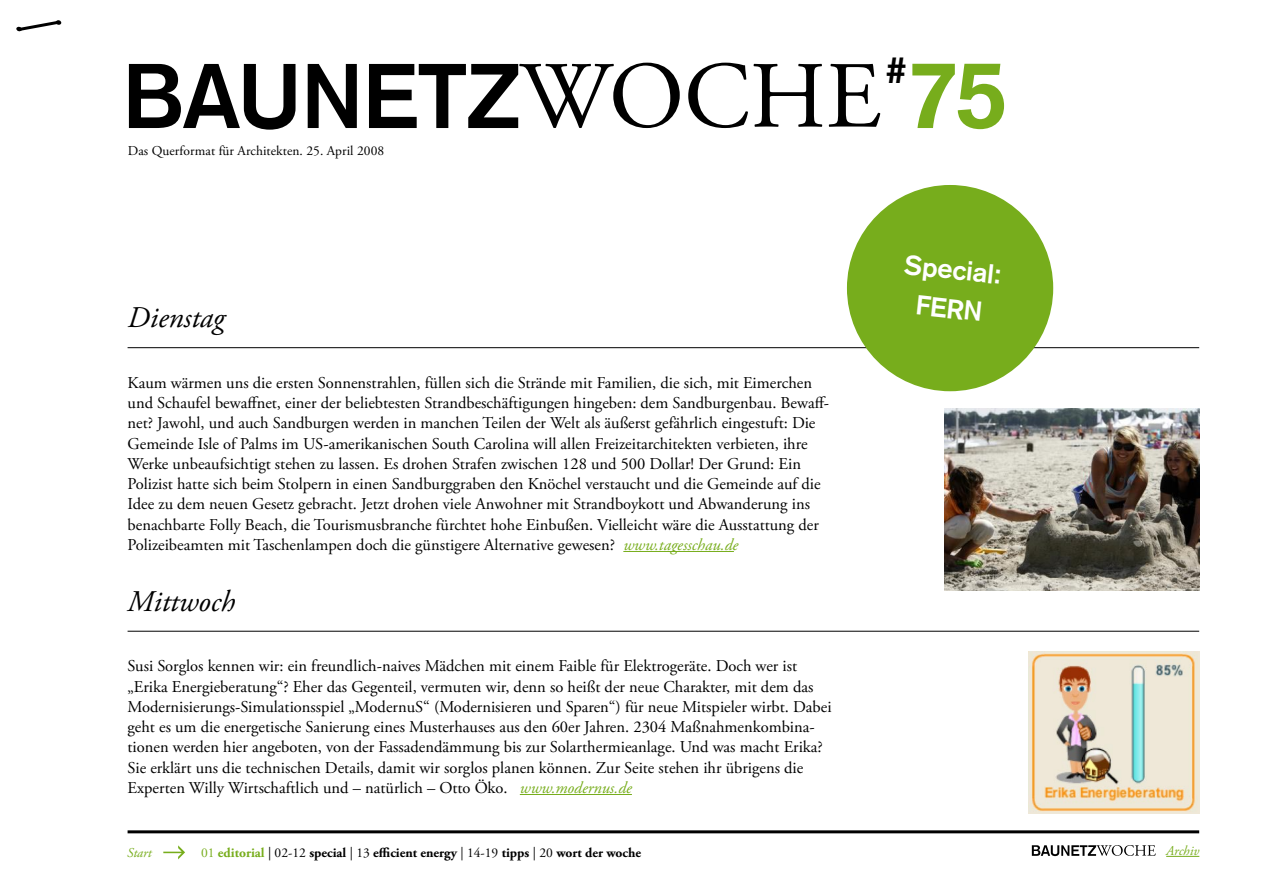
<style>
.page{position:relative;width:1263px;height:893px;background:#fff}
.page>*{position:absolute;margin:0;border:0;box-sizing:border-box;transform-origin:0 0}
.t1{font:700 90px "Akzidenz Grotesk";color:#000}
.t2{font:700 37.5px "Akzidenz Grotesk";color:#000}
.t3{font:italic 30px "Adobe Garamond Pro";color:#000}
.t4{font:700 27px/39px "Akzidenz Grotesk";color:#fff;text-align:center}
.t5{font:16.5px/20.2px "Adobe Garamond Pro";color:#000}
.t6{font:700 13.5px "Adobe Garamond Pro";color:#000}
.t7{font:13.5px "Adobe Garamond Pro";letter-spacing:.005em;color:#000}
.t8{font:italic 13.5px "Adobe Garamond Pro";color:#77ad1c}
.s1{font-family:"Adobe Garamond Pro";font-weight:400;font-size:94.5px}
.s2{font-size:94.5px;color:#77ad1c}
.s3{font-style:italic;color:#77ad1c}
.s4{font-weight:400;color:#77ad1c}
.s5{color:#77ad1c}
.s6{font-weight:400}
</style>
<div class="page">
<hr style="left:623px;top:551px;width:111px;height:1px;background:#77ad1c">
<hr style="left:520px;top:794px;width:112px;height:1px;background:#77ad1c">
<hr style="left:128px;top:347px;width:1071px;height:1px;background:#000">
<svg style="left:16px;top:20px;width:46px;height:12px"></svg>
<hr style="left:128px;top:830px;width:1071px;height:3px;background:#000">
<svg style="left:163px;top:845px;width:22px;height:14px"></svg>
<hr style="left:1166px;top:856px;width:33px;height:1px;background:#77ad1c">
<svg style="left:1032px;top:845px;width:124px;height:11px"></svg>
<img style="left:944px;top:408px;width:255px;height:182px">
<div style="left:847px;top:185px;width:206px;height:206px;background:#77ad1c;border-radius:50%"></div>
<hr style="left:128px;top:631px;width:1071px;height:1px;background:#000">
<img style="left:1028px;top:651px;width:171px;height:162px">
<h2 class="t2" style="left:886px;top:48px;width:22px">#</h2>
<h1 class="t1" style="left:123px;top:43px;width:886px">BAUNETZ<span class="s1">WOCHE</span> <span class="s2">75</span></h1>
<p class="t7" style="left:128px;top:143px;width:258px">Das Querformat für Architekten. 25. April 2008</p>
<h3 class="t3" style="left:128px;top:300px;width:99px">Dienstag</h3>
<p class="t5" style="left:128px;top:373px;width:703px">Kaum wärmen uns die ersten Sonnenstrahlen, füllen sich die Strände mit Familien, die sich, mit Eimerchen und Schaufel bewaffnet, einer der beliebtesten Strandbeschäftigungen hingeben: dem Sandburgenbau. Bewaff&shy;net? Jawohl, und auch Sandburgen werden in manchen Teilen der Welt als äußerst gefährlich eingestuft: Die Gemeinde Isle of Palms im US-amerikanischen South Carolina will allen Freizeitarchitekten verbieten, ihre Werke unbeaufsichtigt stehen zu lassen. Es drohen Strafen zwischen 128 und 500 Dollar! Der Grund: Ein Polizist hatte sich beim Stolpern in einen Sandburggraben den Knöchel verstaucht und die Gemeinde auf die Idee zu dem neuen Gesetz gebracht. Jetzt drohen viele Anwohner mit Strandboykott und Abwanderung ins benachbarte Folly Beach, die Tourismusbranche fürchtet hohe Einbußen. Vielleicht wäre die Ausstattung der Polizeibeamten mit Taschenlampen doch die günstigere Alternative gewesen? <span class="s3">www.tagesschau.de</span></p>
<h3 class="t3" style="left:128px;top:583px;width:109px">Mittwoch</h3>
<p class="t5" style="left:128px;top:657px;width:705px">Susi Sorglos kennen wir: ein freundlich-naives Mädchen mit einem Faible für Elektrogeräte. Doch wer ist „Erika Energieberatung“? Eher das Gegenteil, vermuten wir, denn so heißt der neue Charakter, mit dem das Modernisierungs-Simulationsspiel „ModernuS“ (Modernisieren und Sparen“) für neue Mitspieler wirbt. Dabei geht es um die energetische Sanierung eines Musterhauses aus den 60er Jahren. 2304 Maßnahmenkombina&shy;tionen werden hier angeboten, von der Fassadendämmung bis zur Solarthermieanlage. Und was macht Erika?<br>Sie erklärt uns die technischen Details, damit wir sorglos planen können. Zur Seite stehen ihr übrigens die Experten Willy Wirtschaftlich und – natürlich – Otto Öko. <span class="s3">www.modernus.de</span></p>
<h3 class="t4" style="left:907px;top:245px;width:99px;rotate:6deg">Special:<br>FERN</h3>
<p class="t8" style="left:127px;top:845px;width:26px">Start</p>
<p class="t6" style="left:201px;top:845px;width:442px"><span class="s4">01</span> <span class="s5">editorial</span> <span class="s6">| 02-12</span> special <span class="s6">| 13</span> efficient energy <span class="s6">| 14-19</span> tipps <span class="s6">| 20</span> wort der woche</p>
<p class="t8" style="left:1166px;top:843px;width:35px">Archiv</p>
</div>
